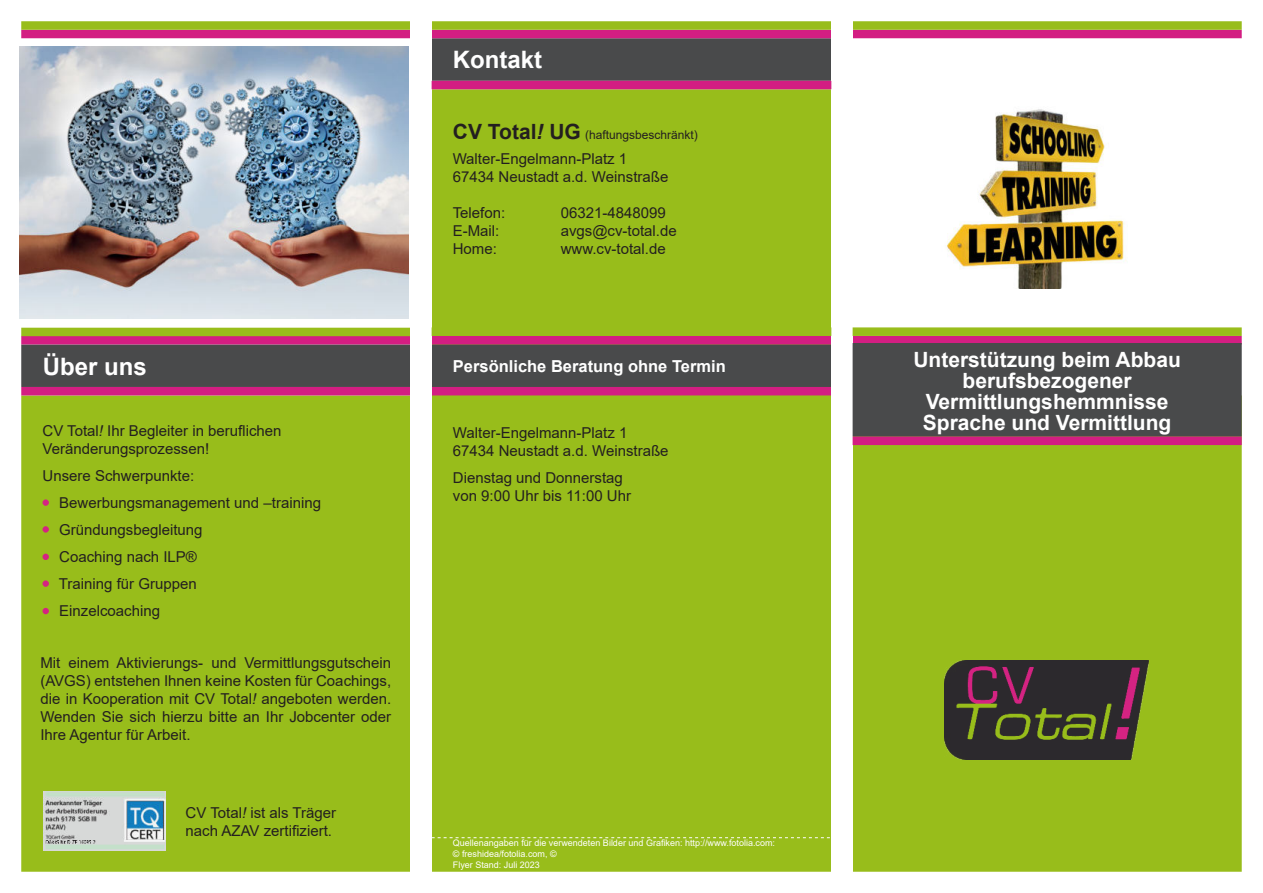
<style>
.page{position:relative;width:1263px;height:893px;background:#fff}
.page>*{position:absolute;margin:0;border:0;box-sizing:border-box;transform-origin:0 0}
.t1{font:700 24px "Arial";color:#fff}
.t2{font:700 21px/21px "Arial";color:#fff;text-align:center}
.t3{font:700 16.5px "Arial";color:#fff}
.t4{font:15px/18px "Arial";color:#231f20}
.t5{font:12px "Arial";color:#231f20}
.t6{font:9px/10.6px "Arial";color:#fff}
.s1{font-style:italic}
.s2{font-weight:700;font-size:21px}
.s3{font-weight:700;font-style:italic;font-size:21px}
</style>
<div class="page">
<div style="left:432px;top:89px;width:399px;height:783px;background:#98bd1b;border:2px solid #98bd1b"></div>
<div style="left:853px;top:395px;width:389px;height:477px;background:#98bd1b;border:2px solid #98bd1b"></div>
<div style="left:432px;top:38px;width:399px;height:43px;background:#494a4b;border:2px solid #494a4b"></div>
<div style="left:21px;top:395px;width:389px;height:477px;background:#98bd1b;border:2px solid #98bd1b"></div>
<div style="left:21px;top:344px;width:810px;height:43px;background:#494a4b;border:2px solid #494a4b"></div>
<img style="left:43px;top:792px;width:122px;height:58px">
<div style="left:21px;top:30px;width:1221px;height:8px;background:#d31e82"></div>
<div style="left:21px;top:336px;width:1221px;height:8px;background:#d31e82"></div>
<div style="left:21px;top:328px;width:389px;height:8px;background:#98bd1b"></div>
<div style="left:21px;top:21px;width:1221px;height:9px;background:#98bd1b;border:2px solid #98bd1b"></div>
<div style="left:21px;top:387px;width:810px;height:8px;background:#d31e82"></div>
<div style="left:410px;top:9px;width:22px;height:873px;background:#fff"></div>
<div style="left:831px;top:9px;width:22px;height:873px;background:#fff"></div>
<div style="left:853px;top:327px;width:389px;height:9px;background:#98bd1b;border:2px solid #98bd1b"></div>
<img style="left:945px;top:661px;width:204px;height:99px">
<div style="left:432px;top:81px;width:399px;height:8px;background:#d31e82"></div>
<svg style="left:43px;top:554px;width:6px;height:6px"></svg>
<div style="left:43px;top:580px;width:6px;height:7px;border:2px solid #d42382;border-radius:50%"></div>
<svg style="left:43px;top:608px;width:6px;height:6px"></svg>
<div style="left:43px;top:499px;width:6px;height:7px;border:2px solid #d42382;border-radius:50%"></div>
<div style="left:43px;top:526px;width:6px;height:7px;border:2px solid #d42382;border-radius:50%"></div>
<div style="left:432px;top:327px;width:399px;height:9px;background:#98bd1b"></div>
<svg style="left:432px;top:837px;width:398px;height:1px"></svg>
<div style="left:853px;top:343px;width:389px;height:94px;background:#494a4b;border:2px solid #494a4b"></div>
<div style="left:853px;top:437px;width:389px;height:8px;background:#d31e82"></div>
<img style="left:947px;top:109px;width:179px;height:180px">
<img style="left:20px;top:47px;width:389px;height:272px">
<h1 class="t1" style="left:43px;top:357px;width:106px">Über uns</h1>
<p class="t4" style="left:43px;top:423px;width:241px">CV Total<span class="s1">!</span> Ihr Begleiter in beruflichen<br>Veränderungsprozessen!</p>
<p class="t4" style="left:59px;top:464px;width:264px;line-height:27px;text-indent:-16px">Unsere Schwerpunkte:<br>Bewerbungsmanagement und –training<br>Gründungsbegleitung<br>Coaching nach ILP®<br>Training für Gruppen<br>Einzelcoaching</p>
<p class="t4" style="left:40px;top:655px;width:352px;text-align:justify">Mit einem Aktivierungs- und Vermittlungsgutschein (AVGS) entstehen Ihnen keine Kosten für Coachings, die in Kooperation mit CV Total<span class="s1">!</span> angeboten werden.<br>Wenden Sie sich hierzu bitte an Ihr Jobcenter oder Ihre Agentur für Arbeit.</p>
<p class="t4" style="left:186px;top:805px;width:152px">CV Total<span class="s1">!</span> ist als Träger nach AZAV zertifiziert.</p>
<h1 class="t1" style="left:453px;top:51px;width:91px">Kontakt</h1>
<p class="t5" style="left:453px;top:130px;width:246px"><span class="s2">CV Total</span><span class="s3">!</span> <span class="s2">UG</span> (haftungsbeschränkt)</p>
<p class="t4" style="left:453px;top:151px;width:217px">Walter-Engelmann-Platz 1<br>67434 Neustadt a.d. Weinstraße</p>
<p class="t4" style="left:453px;top:205px;width:54px">Telefon:</p>
<p class="t4" style="left:561px;top:205px;width:107px">06321-4848099</p>
<p class="t4" style="left:453px;top:222px;width:48px">E-Mail:</p>
<p class="t4" style="left:561px;top:222px;width:118px">avgs@cv-total.de</p>
<p class="t4" style="left:453px;top:240px;width:46px">Home:</p>
<p class="t4" style="left:561px;top:240px;width:107px">www.cv-total.de</p>
<p class="t3" style="left:453px;top:360px;width:274px">Persönliche Beratung ohne Termin</p>
<p class="t4" style="left:453px;top:425px;width:217px">Walter-Engelmann-Platz 1<br>67434 Neustadt a.d. Weinstraße</p>
<p class="t4" style="left:453px;top:470px;width:180px">Dienstag und Donnerstag von 9:00 Uhr bis 11:00 Uhr</p>
<p class="t6" style="left:453px;top:838px;width:324px">Quellenangaben für die verwendeten Bilder und Grafiken: http://www.fotolia.com: © freshidea/fotolia.com, ©<br>Flyer Stand: Juli 2023</p>
<h2 class="t2" style="left:913px;top:351px;width:269px">Unterstützung beim Abbau berufsbezogener<br>Vermittlungshemmnisse<br>Sprache und Vermittlung</h2>
</div>
